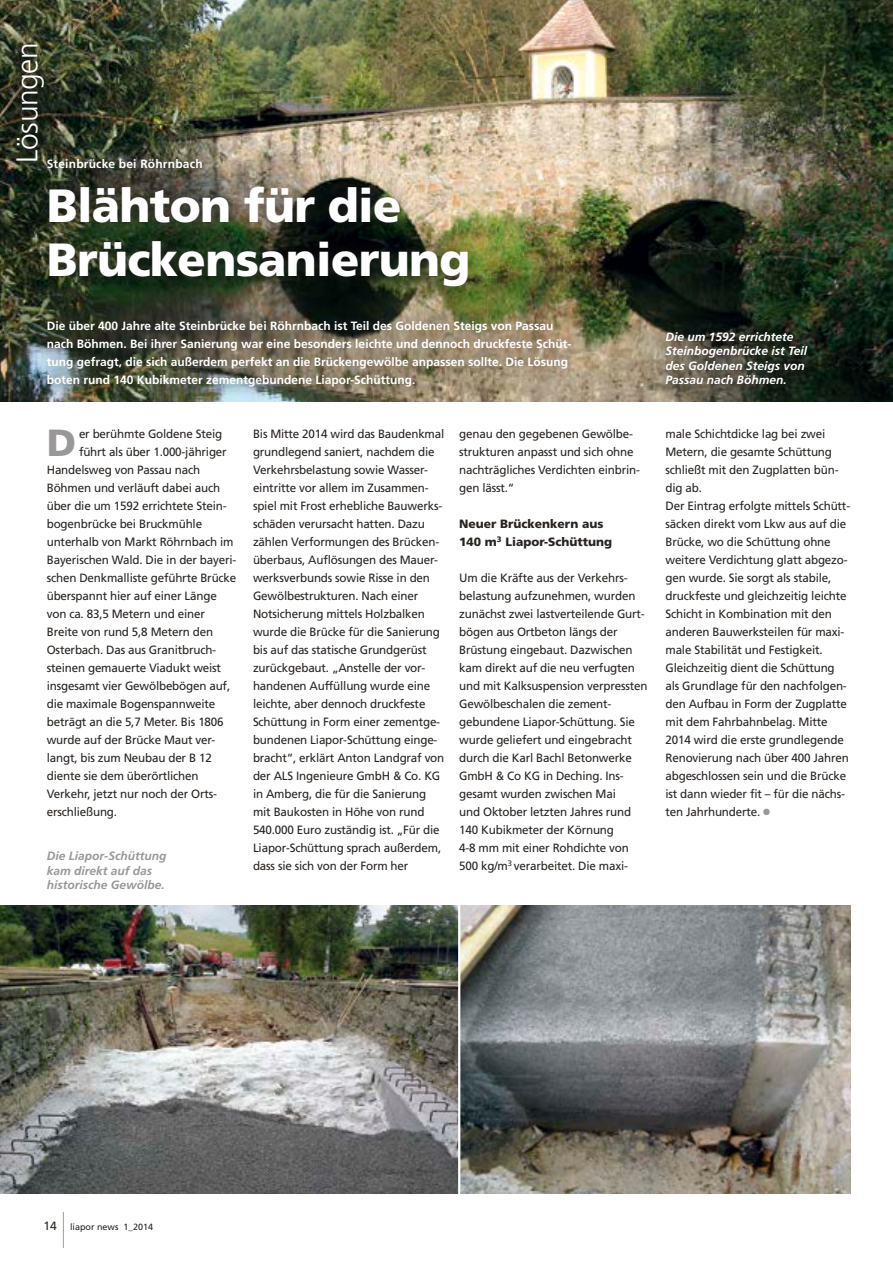
<style>
.page{position:relative;width:893px;height:1263px;background:#fff}
.page>*{position:absolute;margin:0;border:0;box-sizing:border-box;transform-origin:0 0}
.t1{font:900 46.5px/54px "Frutiger";letter-spacing:-.015em;color:#fff}
.t2{font:900 37.8px "Frutiger";color:#999797}
.t3{font:300 30px "Frutiger";letter-spacing:-.015em;color:#fff}
.t4{font:12px/18px "Frutiger";letter-spacing:-.015em;color:#292421}
.t5{font:700 12px/18px "Frutiger";color:#fff}
.t6{font:italic 700 12px/14.4px "Frutiger";color:#fff}
.t7{font:italic 700 12px/14.4px "Frutiger";color:#999797}
.t8{font:900 12px/18px "Frutiger";color:#292421}
.t9{font:9px "Frutiger";color:#292421}
.s1{color:#999797}
.s2{font-size:12px}
</style>
<div class="page">
<hr style="left:63px;top:1212px;width:1px;height:36px;background:#ae9c7b">
<img style="left:0;top:0;width:893px;height:402px">
<svg style="left:66px;top:152px;width:143px;height:21px;background:#494a3b"></svg>
<div style="left:36px;top:173px;width:446px;height:127px;background:#292421;opacity:.67"></div>
<div style="left:0;top:22px;width:66px;height:161px;background:#292421;opacity:.75"></div>
<img style="left:0;top:906px;width:458px;height:288px">
<svg style="left:460px;top:906px;width:390px;height:288px;background:#7d7e7b"></svg>
<img style="left:33px;top:308px;width:550px;height:91px">
<svg style="left:657px;top:324px;width:159px;height:69px;background:#3c3e31"></svg>
<h3 class="t3" style="left:10px;top:163px;width:122px;rotate:-90deg">Lösungen</h3>
<p class="t5" style="left:47px;top:155px;width:157px">Steinbrücke bei Röhrnbach</p>
<h1 class="t1" style="left:47px;top:178px;width:425px">Blähton für die<br>Brückensanierung</h1>
<p class="t5" style="left:47px;top:317px;width:526px">Die über 400 Jahre alte Steinbrücke bei Röhrnbach ist Teil des Goldenen Steigs von Passau nach Böhmen. Bei ihrer Sanierung war eine besonders leichte und dennoch druckfeste Schüt&shy;tung gefragt, die sich außerdem perfekt an die Brückengewölbe anpassen sollte. Die Lösung boten rund 140 Kubikmeter zementgebundene Liapor-Schüttung.</p>
<h2 class="t2" style="left:47px;top:420px;width:31px">D</h2>
<p class="t4" style="left:79px;top:425px;width:145px">er berühmte Goldene Steig</p>
<p class="t4" style="left:79px;top:443px;width:149px">führt als über 1.000-jähriger</p>
<p class="t4" style="left:47px;top:461px;width:155px">Handelsweg von Passau nach</p>
<p class="t4" style="left:47px;top:479px;width:175px">Böhmen und verläuft dabei auch</p>
<p class="t4" style="left:47px;top:497px;width:181px">über die um 1592 errichtete Stein-</p>
<p class="t4" style="left:47px;top:515px;width:157px">bogenbrücke bei Bruckmühle</p>
<p class="t4" style="left:47px;top:533px;width:188px">unterhalb von Markt Röhrnbach im</p>
<p class="t4" style="left:47px;top:551px;width:191px">Bayerischen Wald. Die in der bayeri-</p>
<p class="t4" style="left:47px;top:569px;width:191px">schen Denkmalliste geführte Brücke</p>
<p class="t4" style="left:47px;top:587px;width:172px">überspannt hier auf einer Länge</p>
<p class="t4" style="left:47px;top:605px;width:160px">von ca. 83,5 Metern und einer</p>
<p class="t4" style="left:47px;top:623px;width:168px">Breite von rund 5,8 Metern den</p>
<p class="t4" style="left:47px;top:641px;width:170px">Osterbach. Das aus Granitbruch-</p>
<p class="t4" style="left:47px;top:659px;width:176px">steinen gemauerte Viadukt weist</p>
<p class="t4" style="left:47px;top:677px;width:185px">insgesamt vier Gewölbebögen auf,</p>
<p class="t4" style="left:47px;top:695px;width:170px">die maximale Bogenspannweite</p>
<p class="t4" style="left:47px;top:713px;width:178px">beträgt an die 5,7 Meter. Bis 1806</p>
<p class="t4" style="left:47px;top:731px;width:170px">wurde auf der Brücke Maut ver-</p>
<p class="t4" style="left:47px;top:749px;width:167px">langt, bis zum Neubau der B 12</p>
<p class="t4" style="left:47px;top:767px;width:153px">diente sie dem überörtlichen</p>
<p class="t4" style="left:47px;top:785px;width:171px">Verkehr, jetzt nur noch der Orts-</p>
<p class="t4" style="left:47px;top:803px;width:72px">erschließung.</p>
<p class="t7" style="left:47px;top:849px;width:121px">Die Liapor-Schüttung kam direkt auf das historische Gewölbe.</p>
<p class="t4" style="left:253px;top:425px;width:193px">Bis Mitte 2014 wird das Baudenkmal grundlegend saniert, nachdem die Verkehrsbelastung sowie Wasser&shy;eintritte vor allem im Zusammen&shy;spiel mit Frost erhebliche Bauwerks&shy;schäden verursacht hatten. Dazu zählen Verformungen des Brücken&shy;überbaus, Auflösungen des Mauer&shy;werksverbunds sowie Risse in den Gewölbestrukturen. Nach einer Notsicherung mittels Holzbalken wurde die Brücke für die Sanierung bis auf das statische Grundgerüst zurückgebaut. „Anstelle der vor&shy;handenen Auffüllung wurde eine leichte, aber dennoch druckfeste Schüttung in Form einer zementge&shy;bundenen Liapor-Schüttung einge&shy;bracht“, erklärt Anton Landgraf von der ALS Ingenieure GmbH &amp; Co. KG in Amberg, die für die Sanierung mit Baukosten in Höhe von rund 540.000 Euro zuständig ist. „Für die Liapor-Schüttung sprach außerdem, dass sie sich von der Form her</p>
<p class="t4" style="left:459px;top:425px;width:182px">genau den gegebenen Gewölbe&shy;strukturen anpasst und sich ohne nachträgliches Verdichten einbrin&shy;gen lässt.“</p>
<p class="t8" style="left:459px;top:514px;width:154px">Neuer Brückenkern aus<br>140 m<sup>3</sup> Liapor-Schüttung</p>
<p class="t4" style="left:459px;top:569px;width:190px">Um die Kräfte aus der Verkehrs&shy;belastung aufzunehmen, wurden zunächst zwei lastverteilende Gurt&shy;bögen aus Ortbeton längs der<br>Brüstung eingebaut. Dazwischen kam direkt auf die neu verfugten und mit Kalksuspension verpressten<br>Gewölbeschalen die zement&shy;gebundene Liapor-Schüttung. Sie wurde geliefert und eingebracht durch die Karl Bachl Betonwerke<br>GmbH &amp; Co KG in Deching. Ins&shy;gesamt wurden zwischen Mai<br>und Oktober letzten Jahres rund<br>140 Kubikmeter der Körnung<br>4-8 mm mit einer Rohdichte von<br>500 kg/m<sup>3</sup> verarbeitet. Die maxi-</p>
<p class="t6" style="left:665px;top:330px;width:143px">Die um 1592 errichtete<br>Steinbogenbrücke ist Teil des Goldenen Steigs von<br>Passau nach Böhmen.</p>
<p class="t4" style="left:665px;top:425px;width:186px">male Schichtdicke lag bei zwei<br>Metern, die gesamte Schüttung schließt mit den Zugplatten bün&shy;dig ab.<br>Der Eintrag erfolgte mittels Schütt&shy;säcken direkt vom Lkw aus auf die<br>Brücke, wo die Schüttung ohne weitere Verdichtung glatt abgezo&shy;gen wurde. Sie sorgt als stabile, druckfeste und gleichzeitig leichte<br>Schicht in Kombination mit den anderen Bauwerksteilen für maxi&shy;male Stabilität und Festigkeit.<br>Gleichzeitig dient die Schüttung als Grundlage für den nachfolgen&shy;den Aufbau in Form der Zugplatte mit dem Fahrbahnbelag. Mitte<br>2014 wird die erste grundlegende<br>Renovierung nach über 400 Jahren abgeschlossen sein und die Brücke ist dann wieder fit – für die nächs&shy;ten Jahrhunderte. <span class="s1">●</span></p>
<p class="t9" style="left:43px;top:1221px;width:111px"><span class="s2">14</span> liapor news 1_2014</p>
</div>
